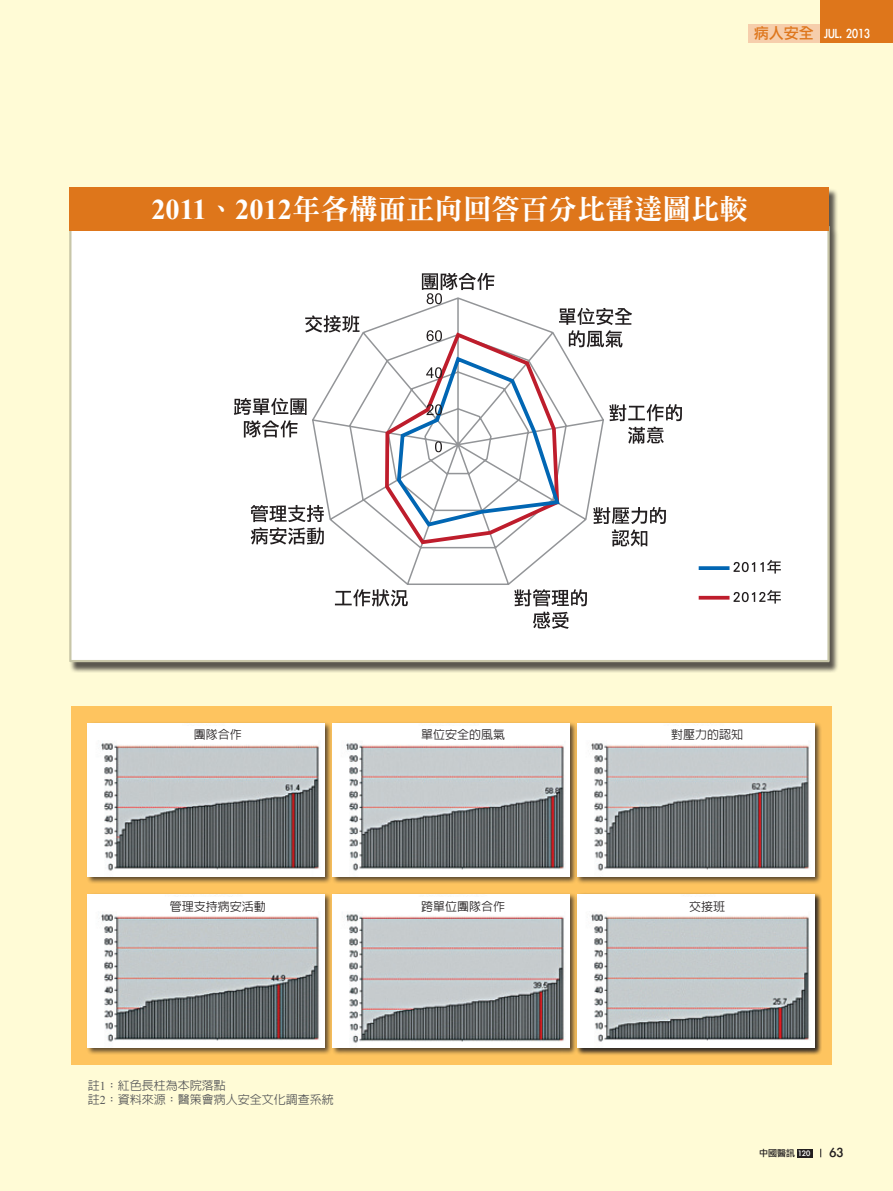
<style>
.page{position:relative;width:893px;height:1191px;background:#fffbd6}
.page>*{position:absolute;margin:0;border:0;box-sizing:border-box;transform-origin:0 0}
.t1{font:28.5px "DF Ming Std W9";color:#fff}
.t2{font:15px "Li Gothic Med";color:#fff;scale:.85 1}
.t3{font:15px "Li Gothic Med";color:#231f20}
.t4{font:500 12px "Lin Gothic";color:#231f20}
.t5{font:500 12px/14.4px "Lin Gothic";color:#57585a}
.t6{font:9px "Li Gothic Med";color:#231f20}
.s1{color:#de761b}
.s2{font-family:"Times New Roman";font-weight:700}
.s3{font-family:"Times New Roman";font-weight:400}
.s4{color:#fff}
</style>
<div class="page">
<div style="left:69px;top:188px;width:769px;height:485px;background:#231f20;opacity:.75"></div>
<div style="left:70px;top:227px;width:758px;height:434px;background:#fff"></div>
<div style="left:69px;top:187px;width:760px;height:44px;background:#de761b"></div>
<svg style="left:312px;top:316px;width:243px;height:269px"></svg>
<svg style="left:305px;top:315px;width:54px;height:17px"></svg>
<svg style="left:234px;top:398px;width:73px;height:39px"></svg>
<svg style="left:251px;top:505px;width:73px;height:39px"></svg>
<svg style="left:335px;top:589px;width:73px;height:17px"></svg>
<svg style="left:514px;top:589px;width:73px;height:40px"></svg>
<svg style="left:383px;top:273px;width:299px;height:273px"></svg>
<svg style="left:733px;top:560px;width:48px;height:13px"></svg>
<svg style="left:733px;top:590px;width:48px;height:13px"></svg>
<svg style="left:699px;top:566px;width:30px;height:4px"></svg>
<hr style="left:699px;top:596px;width:30px;height:3px;background:#be1d2c">
<div style="left:797px;top:1148px;width:15px;height:9px;background:#231f20"></div>
<div style="left:748px;top:24px;width:78px;height:19px;background:#f6ceac"></div>
<div style="left:821px;top:0;width:72px;height:43px;background:#de761b"></div>
<div style="left:71px;top:706px;width:761px;height:358px;background:#fec45f"></div>
<div style="left:86px;top:721px;width:246px;height:163px;background:#231f20;opacity:.75"></div>
<img style="left:88px;top:723px;width:237px;height:153px">
<div style="left:331px;top:721px;width:246px;height:163px;background:#231f20;opacity:.75"></div>
<img style="left:333px;top:723px;width:237px;height:153px">
<div style="left:576px;top:721px;width:246px;height:163px;background:#231f20;opacity:.75"></div>
<img style="left:577px;top:723px;width:237px;height:153px">
<div style="left:86px;top:892px;width:246px;height:163px;background:#231f20;opacity:.75"></div>
<img style="left:88px;top:894px;width:237px;height:153px">
<div style="left:331px;top:892px;width:246px;height:163px;background:#231f20;opacity:.75"></div>
<img style="left:333px;top:894px;width:237px;height:153px">
<div style="left:576px;top:892px;width:246px;height:163px;background:#231f20;opacity:.75"></div>
<img style="left:578px;top:894px;width:236px;height:153px">
<div style="left:117px;top:726px;width:201px;height:17px;background:#fff"></div>
<div style="left:117px;top:897px;width:201px;height:18px;background:#fff"></div>
<div style="left:363px;top:726px;width:200px;height:17px;background:#fff"></div>
<div style="left:363px;top:897px;width:200px;height:18px;background:#fff"></div>
<div style="left:607px;top:726px;width:200px;height:17px;background:#fff"></div>
<div style="left:607px;top:897px;width:200px;height:18px;background:#fff"></div>
<p class="t2" style="left:754px;top:25px;width:138px"><span class="s1">病人安全</span> JUL. 2013</p>
<h1 class="t1" style="left:151px;top:193px;width:598px"><span class="s2">2011</span>、<span class="s2">2012</span>年各構面正向回答百分比雷達圖比較</h1>
<p class="t4" style="left:194px;top:728px;width:49px">團隊合作</p>
<p class="t4" style="left:170px;top:900px;width:98px">管理支持病安活動</p>
<p class="t5" style="left:88px;top:1078px;width:247px">註<span class="s3">1</span>：紅色長柱為本院落點<br>註<span class="s3">2</span>：資料來源：醫策會病人安全文化調查系統</p>
<p class="t4" style="left:421px;top:728px;width:85px">單位安全的風氣</p>
<p class="t4" style="left:421px;top:900px;width:85px">跨單位團隊合作</p>
<p class="t4" style="left:671px;top:728px;width:73px">對壓力的認知</p>
<p class="t4" style="left:689px;top:900px;width:37px">交接班</p>
<p class="t6" style="left:759px;top:1148px;width:53px">中國醫訊 <span class="s4">120</span></p>
<p class="t3" style="left:829px;top:1144px;width:15px">63</p>
</div>
